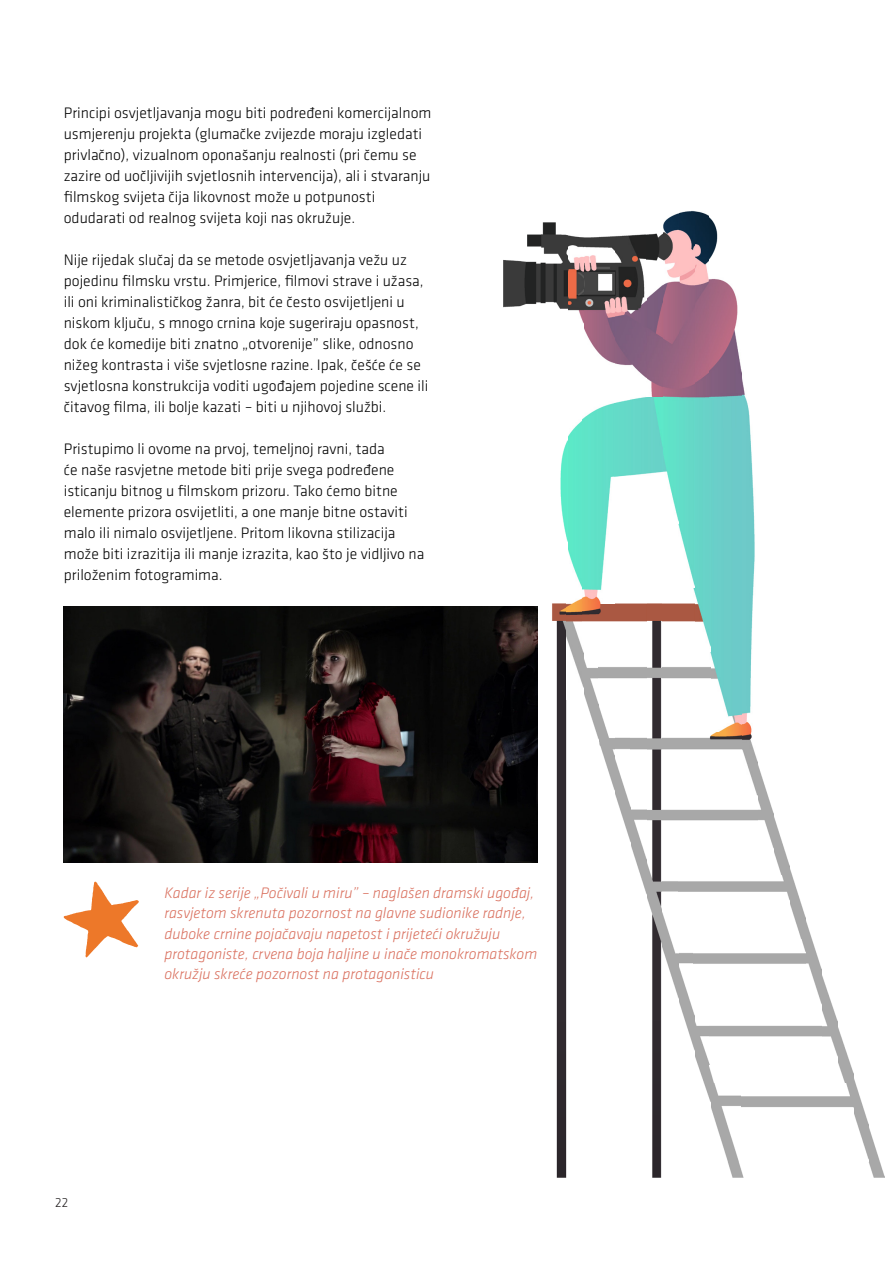
<style>
.page{position:relative;width:893px;height:1263px;background:#fff}
.page>*{position:absolute;margin:0;border:0;box-sizing:border-box;transform-origin:0 0}
.t1{font:300 15.75px/21px "Klavika";color:#000}
.Subtitle{font:italic 300 15.75px/20.2px "Klavika";color:#d96e5c}
.t2{font:300 13.5px "Klavika";color:#231f20}
</style>
<div class="page">
<img style="left:64px;top:607px;width:473px;height:255px">
<svg style="left:64px;top:881px;width:75px;height:76px"></svg>
<img style="left:552px;top:603px;width:15px;height:575px">
<img style="left:646px;top:603px;width:16px;height:575px">
<img style="left:728px;top:1162px;width:16px;height:16px">
<img style="left:869px;top:1127px;width:16px;height:51px">
<img style="left:710px;top:1082px;width:31px;height:80px">
<img style="left:853px;top:1072px;width:16px;height:88px">
<img style="left:694px;top:1014px;width:16px;height:87px">
<img style="left:741px;top:1082px;width:112px;height:25px">
<img style="left:710px;top:1070px;width:4px;height:12px">
<img style="left:837px;top:1020px;width:16px;height:62px">
<img style="left:678px;top:953px;width:16px;height:96px">
<img style="left:821px;top:970px;width:16px;height:85px">
<img style="left:805px;top:916px;width:16px;height:86px">
<img style="left:662px;top:881px;width:16px;height:116px">
<img style="left:694px;top:938px;width:111px;height:26px">
<img style="left:789px;top:864px;width:16px;height:74px">
<img style="left:631px;top:809px;width:15px;height:84px">
<img style="left:678px;top:875px;width:111px;height:23px">
<img style="left:774px;top:817px;width:15px;height:58px">
<img style="left:615px;top:737px;width:16px;height:106px">
<img style="left:758px;top:765px;width:16px;height:84px">
<img style="left:599px;top:706px;width:16px;height:85px">
<img style="left:742px;top:378px;width:16px;height:417px">
<img style="left:630px;top:737px;width:16px;height:26px">
<img style="left:662px;top:731px;width:80px;height:19px">
<img style="left:583px;top:651px;width:16px;height:89px">
<img style="left:710px;top:279px;width:32px;height:452px">
<img style="left:567px;top:418px;width:16px;height:268px">
<img style="left:694px;top:211px;width:16px;height:434px">
<img style="left:583px;top:603px;width:63px;height:19px">
<img style="left:662px;top:603px;width:32px;height:19px">
<img style="left:583px;top:403px;width:31px;height:200px">
<img style="left:678px;top:210px;width:16px;height:374px">
<img style="left:560px;top:441px;width:7px;height:99px">
<img style="left:662px;top:213px;width:16px;height:307px">
<img style="left:614px;top:399px;width:16px;height:78px">
<img style="left:630px;top:396px;width:32px;height:80px">
<img style="left:646px;top:285px;width:16px;height:111px">
<img style="left:615px;top:234px;width:31px;height:144px">
<img style="left:583px;top:236px;width:32px;height:128px">
<img style="left:567px;top:235px;width:16px;height:87px">
<img style="left:503px;top:252px;width:64px;height:57px">
<img style="left:646px;top:233px;width:16px;height:28px">
<img style="left:710px;top:218px;width:8px;height:41px">
<img style="left:527px;top:222px;width:40px;height:30px">
<p class="t1" style="left:64px;top:103px;width:369px">Principi osvjetljavanja mogu biti podređeni komercijalnom usmjerenju projekta (glumačke zvijezde moraju izgledati privlačno), vizualnom oponašanju realnosti (pri čemu se zazire od uočljivijih svjetlosnih intervencija), ali i stvaranju filmskog svijeta čija likovnost može u potpunosti odudarati od realnog svijeta koji nas okružuje.</p>
<p class="t1" style="left:64px;top:250px;width:366px">Nije rijedak slučaj da se metode osvjetljavanja vežu uz pojedinu filmsku vrstu. Primjerice, filmovi strave i užasa, ili oni kriminalističkog žanra, bit će često osvijetljeni u niskom ključu, s mnogo crnina koje sugeriraju opasnost, dok će komedije biti znatno „otvorenije” slike, odnosno nižeg kontrasta i više svjetlosne razine. Ipak, češće će se svjetlosna konstrukcija voditi ugođajem pojedine scene ili čitavog filma, ili bolje kazati – biti u njihovoj službi.</p>
<p class="t1" style="left:64px;top:439px;width:362px">Pristupimo li ovome na prvoj, temeljnoj ravni, tada<br>će naše rasvjetne metode biti prije svega podređene isticanju bitnog u filmskom prizoru. Tako ćemo bitne elemente prizora osvijetliti, a one manje bitne ostaviti malo ili nimalo osvijetljene. Pritom likovna stilizacija može biti izrazitija ili manje izrazita, kao što je vidljivo na priloženim fotogramima.</p>
<p class="t2" style="left:55px;top:1195px;width:15px">22</p>
<p class="Subtitle" style="left:164px;top:883px;width:374px">Kadar iz serije „Počivali u miru” – naglašen dramski ugođaj, rasvjetom skrenuta pozornost na glavne sudionike radnje, duboke crnine pojačavaju napetost i prijeteći okružuju protagoniste, crvena boja haljine u inače monokromatskom okružju skreće pozornost na protagonisticu</p>
</div>
